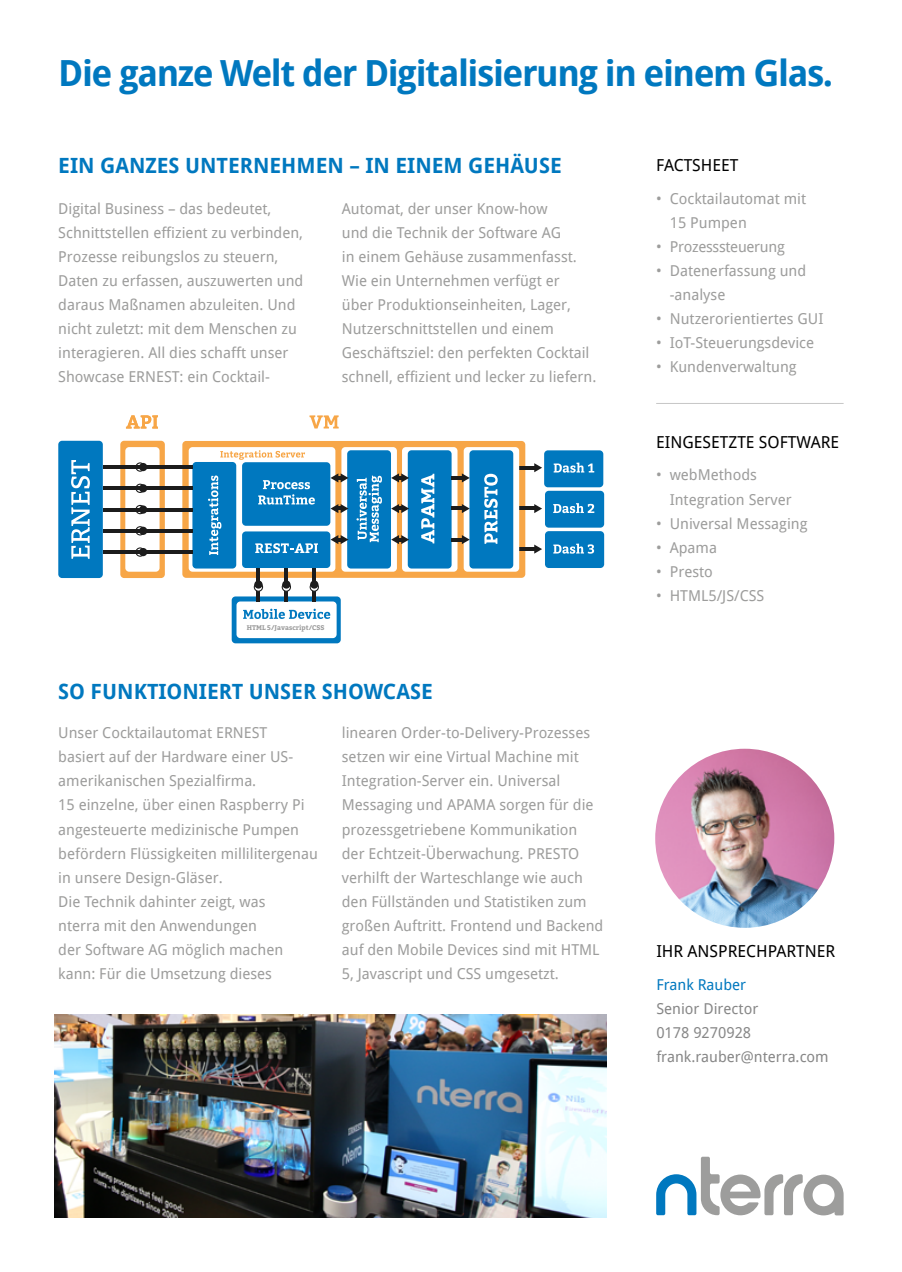
<style>
.page{position:relative;width:902px;height:1272px;background:#fff}
.page>*{position:absolute;margin:0;border:0;box-sizing:border-box;transform-origin:0 0}
.t1{font:700 36px "Droid Sans";letter-spacing:-.04em;color:#0078bf}
.t2{font:700 21px "Droid Sans";color:#0078bf}
.t3{font:16.5px "Droid Sans";color:#000}
.t4{font:15px/24px "Droid Sans";color:#9d9d9c}
.t5{font:15px/24px "Droid Sans";color:#878787}
.t6{font:15px "Droid Sans";letter-spacing:-.02em;color:#9d9d9c}
.t7{font:15px "Droid Sans";color:#0078bf}
.t8{font:700 6.75px "Bitter";color:#999}
</style>
<div class="page">
<svg style="left:656px;top:1156px;width:187px;height:59px"></svg>
<hr style="left:656px;top:403px;width:187px;height:1px;background:#c6c6c6">
<img style="left:655px;top:748px;width:179px;height:179px;border-radius:89px">
<div style="left:58px;top:441px;width:45px;height:137px;background:#0078bf;border-radius:4px"></div>
<svg style="left:71px;top:460px;width:19px;height:99px"></svg>
<div style="left:120px;top:441px;width:45px;height:137px;background:#f7a647;border-radius:4px"></div>
<div style="left:232px;top:596px;width:109px;height:47px;background:#0078bf;border-radius:4px"></div>
<div style="left:182px;top:441px;width:343px;height:137px;background:#f7a647;border-radius:4px"></div>
<div style="left:189px;top:447px;width:146px;height:124px;background:#fff;border-radius:4px"></div>
<div style="left:125px;top:447px;width:34px;height:124px;background:#fff;border-radius:4px"></div>
<div style="left:192px;top:462px;width:44px;height:106px;background:#0078bf;border-radius:4px"></div>
<div style="left:242px;top:462px;width:88px;height:64px;background:#0078bf;border-radius:4px"></div>
<div style="left:242px;top:531px;width:88px;height:37px;background:#0078bf;border-radius:4px"></div>
<div style="left:341px;top:447px;width:56px;height:124px;background:#fff;border-radius:4px"></div>
<div style="left:347px;top:450px;width:44px;height:118px;background:#0078bf;border-radius:4px"></div>
<div style="left:545px;top:531px;width:59px;height:37px;background:#0078bf;border-radius:4px"></div>
<div style="left:545px;top:491px;width:59px;height:36px;background:#0078bf;border-radius:4px"></div>
<div style="left:544px;top:450px;width:59px;height:37px;background:#0078bf;border-radius:4px"></div>
<svg style="left:126px;top:415px;width:32px;height:13px"></svg>
<svg style="left:309px;top:415px;width:29px;height:13px"></svg>
<div style="left:236px;top:601px;width:100px;height:37px;background:#fff;border-radius:4px"></div>
<hr style="left:519px;top:466px;width:16px;height:3px;background:#1c1c1c">
<svg style="left:534px;top:463px;width:8px;height:9px"></svg>
<hr style="left:519px;top:507px;width:16px;height:3px;background:#1c1c1c">
<svg style="left:534px;top:504px;width:8px;height:9px"></svg>
<hr style="left:519px;top:547px;width:16px;height:3px;background:#1c1c1c">
<svg style="left:534px;top:544px;width:8px;height:9px"></svg>
<svg style="left:330px;top:473px;width:18px;height:9px"></svg>
<svg style="left:330px;top:504px;width:18px;height:9px"></svg>
<svg style="left:330px;top:535px;width:18px;height:9px"></svg>
<hr style="left:312px;top:587px;width:4px;height:14px;background:#1c1c1c">
<svg style="left:309px;top:583px;width:10px;height:8px"></svg>
<hr style="left:257px;top:587px;width:3px;height:14px;background:#1c1c1c">
<svg style="left:254px;top:582px;width:9px;height:9px"></svg>
<hr style="left:285px;top:587px;width:3px;height:14px;background:#1c1c1c">
<svg style="left:282px;top:583px;width:9px;height:8px"></svg>
<hr style="left:257px;top:568px;width:3px;height:17px;background:#1c1c1c">
<div style="left:254px;top:580px;width:8px;height:8px;background:#1c1c1c;border-radius:50%"></div>
<hr style="left:312px;top:568px;width:4px;height:17px;background:#1c1c1c">
<div style="left:310px;top:580px;width:8px;height:8px;background:#1c1c1c;border-radius:50%"></div>
<hr style="left:285px;top:568px;width:3px;height:17px;background:#1c1c1c">
<div style="left:282px;top:580px;width:8px;height:8px;background:#1c1c1c;border-radius:50%"></div>
<hr style="left:140px;top:529px;width:53px;height:3px;background:#1c1c1c">
<svg style="left:135px;top:526px;width:6px;height:9px"></svg>
<hr style="left:103px;top:529px;width:40px;height:3px;background:#1c1c1c">
<div style="left:139px;top:526px;width:8px;height:9px;background:#1c1c1c;border-radius:50%"></div>
<hr style="left:140px;top:550px;width:53px;height:3px;background:#1c1c1c">
<svg style="left:135px;top:547px;width:7px;height:9px"></svg>
<hr style="left:103px;top:550px;width:40px;height:3px;background:#1c1c1c">
<div style="left:139px;top:548px;width:8px;height:8px;background:#1c1c1c;border-radius:50%"></div>
<hr style="left:140px;top:486px;width:53px;height:3px;background:#1c1c1c">
<svg style="left:135px;top:483px;width:10px;height:10px"></svg>
<hr style="left:103px;top:486px;width:40px;height:3px;background:#1c1c1c">
<div style="left:139px;top:484px;width:8px;height:8px;background:#1c1c1c;border-radius:50%"></div>
<hr style="left:140px;top:465px;width:53px;height:3px;background:#1c1c1c">
<svg style="left:135px;top:462px;width:7px;height:9px"></svg>
<hr style="left:103px;top:465px;width:40px;height:3px;background:#1c1c1c">
<div style="left:139px;top:463px;width:8px;height:8px;background:#1c1c1c;border-radius:50%"></div>
<hr style="left:140px;top:508px;width:53px;height:3px;background:#1c1c1c">
<svg style="left:135px;top:505px;width:10px;height:9px"></svg>
<hr style="left:103px;top:508px;width:40px;height:3px;background:#1c1c1c">
<div style="left:139px;top:505px;width:8px;height:8px;background:#1c1c1c;border-radius:50%"></div>
<svg style="left:243px;top:608px;width:87px;height:11px"></svg>
<svg style="left:258px;top:480px;width:57px;height:24px"></svg>
<svg style="left:208px;top:475px;width:13px;height:80px"></svg>
<div style="left:402px;top:447px;width:55px;height:124px;background:linear-gradient(to right,#fff,#f9fcfd);border-radius:4px"></div>
<div style="left:408px;top:450px;width:43px;height:118px;background:#0078bf;border-radius:4px"></div>
<svg style="left:391px;top:473px;width:18px;height:9px"></svg>
<svg style="left:391px;top:504px;width:18px;height:9px"></svg>
<svg style="left:391px;top:535px;width:18px;height:9px"></svg>
<svg style="left:421px;top:474px;width:13px;height:69px"></svg>
<svg style="left:553px;top:462px;width:41px;height:10px"></svg>
<svg style="left:553px;top:503px;width:41px;height:10px"></svg>
<svg style="left:553px;top:543px;width:41px;height:10px"></svg>
<svg style="left:220px;top:450px;width:85px;height:10px"></svg>
<svg style="left:356px;top:475px;width:26px;height:67px"></svg>
<div style="left:463px;top:447px;width:56px;height:124px;background:#fff;border-radius:4px"></div>
<div style="left:469px;top:450px;width:44px;height:118px;background:#0078bf;border-radius:4px"></div>
<svg style="left:451px;top:473px;width:18px;height:9px"></svg>
<svg style="left:451px;top:504px;width:18px;height:9px"></svg>
<svg style="left:451px;top:535px;width:18px;height:9px"></svg>
<svg style="left:484px;top:474px;width:13px;height:70px"></svg>
<svg style="left:255px;top:543px;width:63px;height:10px"></svg>
<img style="left:54px;top:1014px;width:552px;height:203px">
<h1 class="t1" style="left:58px;top:52px;width:776px">Die ganze Welt der Digitalisierung in einem Glas.</h1>
<h2 class="t2" style="left:58px;top:154px;width:505px">EIN GANZES UNTERNEHMEN – IN EINEM GEHÄUSE</h2>
<p class="t4" style="left:58px;top:196px;width:246px">Digital Business – das bedeutet, Schnittstellen effizient zu verbinden, Prozesse reibungslos zu steuern, Daten zu erfassen, auszuwerten und daraus Maßnamen abzuleiten. Und nicht zuletzt: mit dem Menschen zu interagieren. All dies schafft unser Showcase ERNEST: ein Cocktail-</p>
<p class="t4" style="left:342px;top:196px;width:256px">Automat, der unser Know-how<br>und die Technik der Software AG<br>in einem Gehäuse zusammenfasst.<br>Wie ein Unternehmen verfügt er<br>über Produktionseinheiten, Lager, Nutzerschnittstellen und einem Geschäftsziel: den perfekten Cocktail schnell, effizient und lecker zu liefern.</p>
<p class="t8" style="left:247px;top:624px;width:79px">HTML 5/Javascript/CSS</p>
<h2 class="t2" style="left:58px;top:679px;width:376px">SO FUNKTIONIERT UNSER SHOWCASE</h2>
<p class="t4" style="left:58px;top:721px;width:261px">Unser Cocktailautomat ERNEST<br>basiert auf der Hardware einer US&shy;amerikanischen Spezialfirma.<br>15 einzelne, über einen Raspberry Pi angesteuerte medizinische Pumpen befördern Flüssigkeiten millilitergenau in unsere Design-Gläser.<br>Die Technik dahinter zeigt, was<br>nterra mit den Anwendungen<br>der Software AG möglich machen kann: Für die Umsetzung dieses</p>
<p class="t4" style="left:342px;top:721px;width:263px">linearen Order-to-Delivery-Prozesses setzen wir eine Virtual Machine mit Integration-Server ein. Universal Messaging und APAMA sorgen für die prozessgetriebene Kommunikation der Echtzeit-Überwachung. PRESTO verhilft der Warteschlange wie auch den Füllständen und Statistiken zum großen Auftritt. Frontend und Backend auf den Mobile Devices sind mit HTML 5, Javascript und CSS umgesetzt.</p>
<p class="t3" style="left:656px;top:156px;width:84px">FACTSHEET</p>
<p class="t4" style="left:669px;top:186px;width:138px;text-indent:-14px">• Cocktailautomat mit<br>15 Pumpen</p>
<p class="t6" style="left:656px;top:238px;width:130px">• Prozesssteuerung</p>
<p class="t4" style="left:669px;top:258px;width:138px;text-indent:-14px">• Datenerfassung und -analyse</p>
<p class="t4" style="left:656px;top:306px;width:169px">• Nutzerorientiertes GUI</p>
<p class="t4" style="left:656px;top:330px;width:159px">• IoT-Steuerungsdevice</p>
<p class="t4" style="left:656px;top:354px;width:142px">• Kundenverwaltung</p>
<p class="t3" style="left:656px;top:432px;width:184px">EINGESETZTE SOFTWARE</p>
<p class="t4" style="left:669px;top:463px;width:123px;text-indent:-14px">• webMethods<br>Integration Server</p>
<p class="t4" style="left:656px;top:511px;width:153px">• Universal Messaging</p>
<p class="t4" style="left:656px;top:535px;width:62px">• Apama</p>
<p class="t4" style="left:656px;top:559px;width:58px">• Presto</p>
<p class="t4" style="left:656px;top:583px;width:110px">• HTML5/JS/CSS</p>
<p class="t3" style="left:656px;top:942px;width:180px">IHR ANSPRECHPARTNER</p>
<p class="t7" style="left:656px;top:976px;width:91px">Frank Rauber</p>
<p class="t5" style="left:656px;top:996px;width:174px">Senior Director<br>0178 9270928 frank.rauber@nterra.com</p>
</div>
